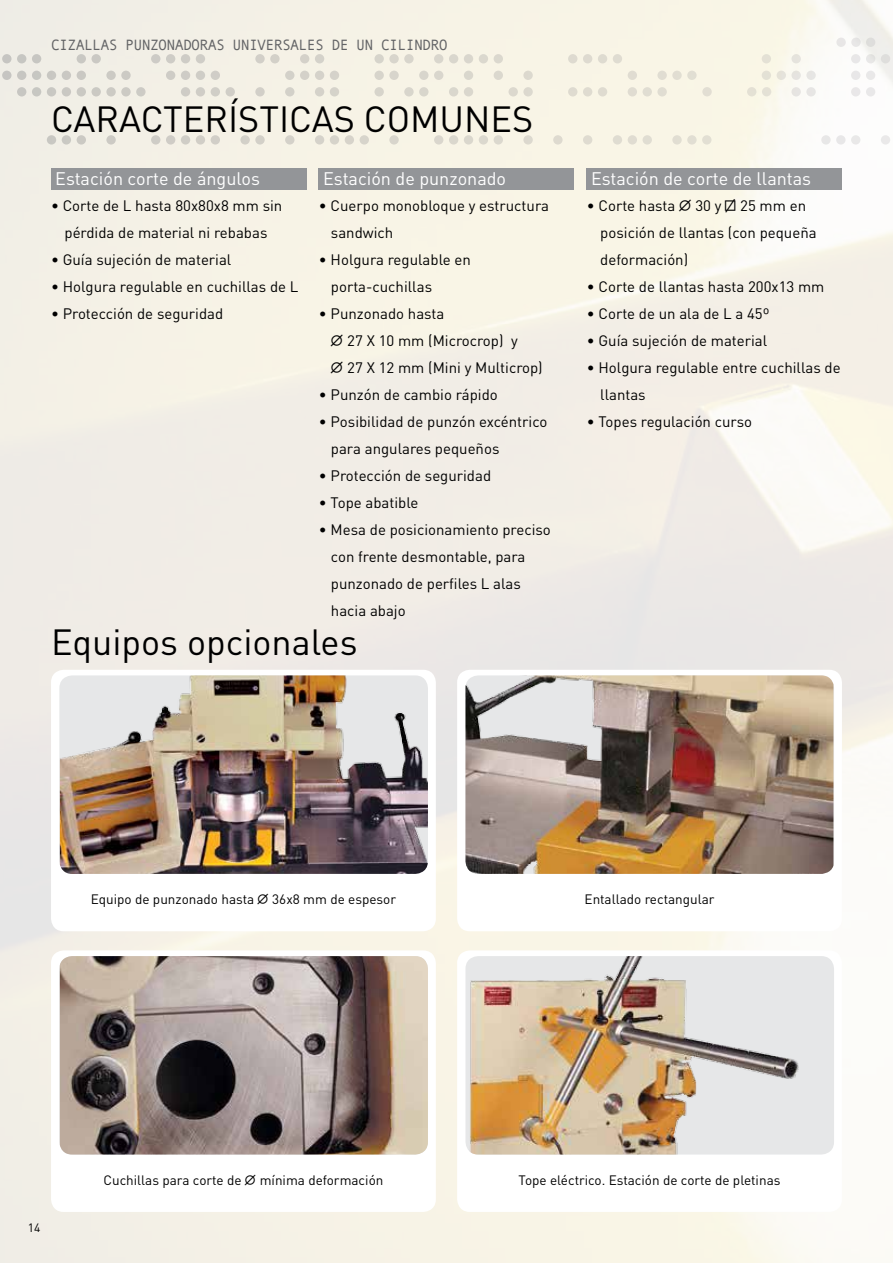
<style>
.page{position:relative;width:893px;height:1263px;background:#fff}
.page>*{position:absolute;margin:0;border:0;box-sizing:border-box;transform-origin:0 0}
.t1{font:36px "DIN Pro";color:#000}
.t2{font:18px "DIN Pro";color:#fff}
.t3{font:15px/27px "DIN Pro";color:#000}
.t4{font:15px "Andale Mono";letter-spacing:-.05em;color:#636466}
.t5{font:13.5px "DIN Pro";color:#000}
.t6{font:12px "DIN Pro";color:#000}
.s1{font-family:"GEKA"}
</style>
<div class="page">
<img style="left:0;top:0;width:893px;height:1263px">
<div style="left:51px;top:670px;width:385px;height:261px;background:#fff;border-radius:13px"></div>
<div style="left:51px;top:950px;width:385px;height:262px;background:#fff;border-radius:13px"></div>
<div style="left:457px;top:670px;width:385px;height:261px;background:#fff;border-radius:13px"></div>
<div style="left:457px;top:950px;width:385px;height:262px;background:#fff;border-radius:13px"></div>
<img style="left:60px;top:675px;width:368px;height:199px">
<img style="left:60px;top:956px;width:368px;height:198px">
<img style="left:465px;top:675px;width:368px;height:199px">
<div style="left:465px;top:956px;width:369px;height:198px;background:#e6e7e8;border-radius:13px"></div>
<img style="left:469px;top:956px;width:330px;height:198px">
<div style="left:51px;top:168px;width:255px;height:21px;background:#939598"></div>
<div style="left:587px;top:168px;width:255px;height:21px;background:#939598"></div>
<div style="left:319px;top:168px;width:255px;height:21px;background:#939598"></div>
<p class="t4" style="left:51px;top:35px;width:398px">CIZALLAS PUNZONADORAS UNIVERSALES DE UN CILINDRO</p>
<h1 class="t1" style="left:51px;top:94px;width:484px">CARACTERÍSTICAS COMUNES</h1>
<p class="t2" style="left:55px;top:167px;width:206px">Estación corte de ángulos</p>
<p class="t3" style="left:51px;top:192px;width:233px;text-align:center">• Corte de L hasta 80x80x8 mm sin pérdida de material ni rebabas</p>
<p class="t3" style="left:51px;top:246px;width:182px">• Guía sujeción de material</p>
<p class="t3" style="left:51px;top:273px;width:249px">• Holgura regulable en cuchillas de L</p>
<p class="t3" style="left:51px;top:300px;width:174px">• Protección de seguridad</p>
<p class="t2" style="left:323px;top:167px;width:184px">Estación de punzonado</p>
<p class="t3" style="left:331px;top:192px;width:220px;text-indent:-12px">• Cuerpo monobloque y estructura sandwich</p>
<p class="t3" style="left:331px;top:246px;width:141px;text-indent:-12px">• Holgura regulable en porta-cuchillas</p>
<p class="t3" style="left:331px;top:300px;width:213px;text-indent:-12px">• Punzonado hasta<br><span class="s1">B</span> 27 X 10 mm (Microcrop) y<br><span class="s1">B</span> 27 X 12 mm (Mini y Multicrop)</p>
<p class="t3" style="left:319px;top:381px;width:180px">• Punzón de cambio rápido</p>
<p class="t3" style="left:331px;top:408px;width:218px;text-indent:-12px">• Posibilidad de punzón excéntrico para angulares pequeños</p>
<p class="t3" style="left:319px;top:462px;width:174px">• Protección de seguridad</p>
<p class="t3" style="left:319px;top:489px;width:101px">• Tope abatible</p>
<p class="t3" style="left:331px;top:516px;width:221px;text-indent:-12px">• Mesa de posicionamiento preciso con frente desmontable, para punzonado de perfiles L alas hacia abajo</p>
<h1 class="t1" style="left:51px;top:617px;width:308px">Equipos opcionales</h1>
<p class="t2" style="left:591px;top:167px;width:222px">Estación de corte de llantas</p>
<p class="t3" style="left:600px;top:192px;width:218px;text-indent:-14px">• Corte hasta <span class="s1">B</span> 30 y <span class="s1">A</span> 25 mm en posición de llantas (con pequeña deformación)</p>
<p class="t3" style="left:587px;top:273px;width:239px">• Corte de llantas hasta 200x13 mm</p>
<p class="t3" style="left:587px;top:300px;width:184px">• Corte de un ala de L a 45º</p>
<p class="t3" style="left:587px;top:327px;width:182px">• Guía sujeción de material</p>
<p class="t3" style="left:600px;top:354px;width:242px;text-indent:-14px">• Holgura regulable entre cuchillas de llantas</p>
<p class="t3" style="left:587px;top:408px;width:167px">• Topes regulación curso</p>
<p class="t5" style="left:91px;top:890px;width:307px">Equipo de punzonado hasta <span class="s1">B</span> 36x8 mm de espesor</p>
<p class="t5" style="left:585px;top:890px;width:131px">Entallado rectangular</p>
<p class="t6" style="left:28px;top:1219px;width:14px">14</p>
<p class="t5" style="left:103px;top:1171px;width:281px">Cuchillas para corte de <span class="s1">B</span> mínima deformación</p>
<p class="t5" style="left:519px;top:1171px;width:263px">Tope eléctrico. Estación de corte de pletinas</p>
</div>
